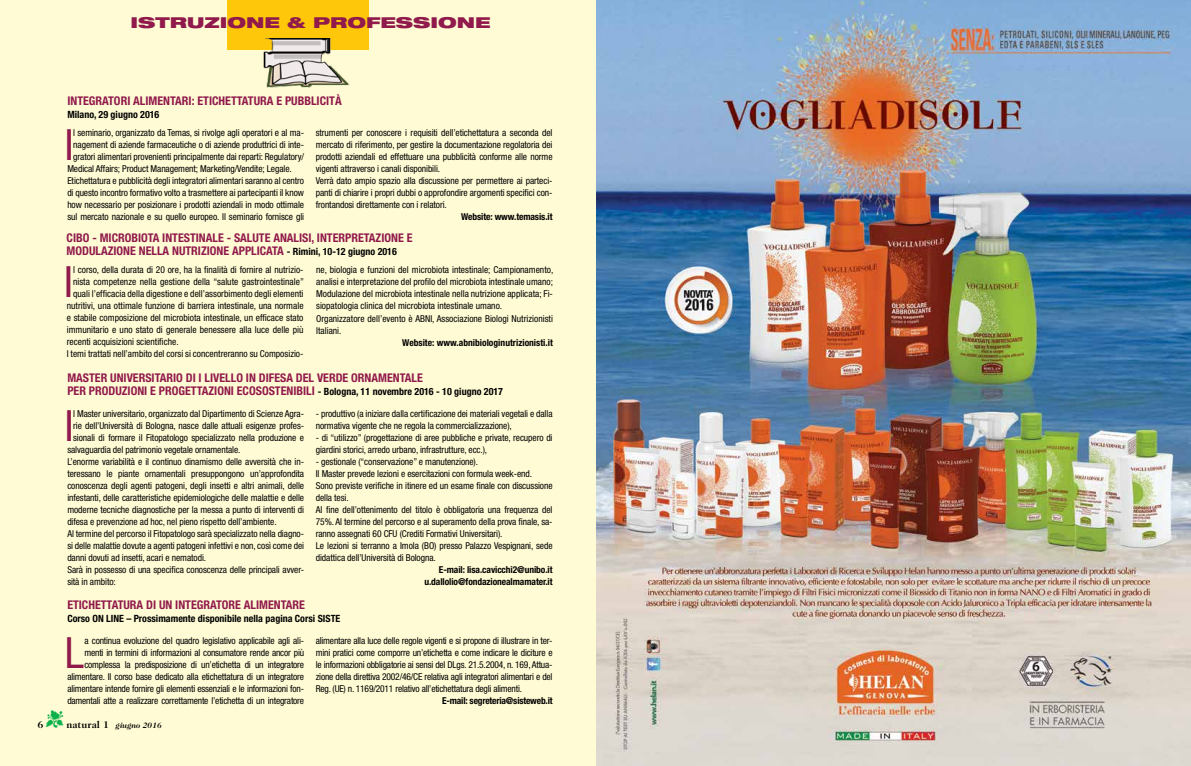
<style>
.page{position:relative;width:1191px;height:766px;background:#fff}
.page>*{position:absolute;margin:0;border:0;box-sizing:border-box;transform-origin:0 0}
.t1{font:condensed 43.1px "Helvetica Neue";color:#911a4c}
.t2{font:900 expanded 15px "Helvetica Neue LT Std";color:#911a4c;scale:1.2 1}
.t3{font:700 condensed 12px/13px "Helvetica Neue";color:#911a4c}
.t4{font:700 condensed 10px "Helvetica Neue";color:#000}
.t5{font:700 10px "Caslon 224 IT Cby BT";color:#000}
.t6{font:condensed 9.5px/12px "Helvetica Neue";letter-spacing:-.01em;color:#000}
.t7{font:700 condensed 9.5px/12px "Helvetica Neue";letter-spacing:-.01em;color:#000;text-align:right}
.t8{font:italic 700 8px "Caslon 224 IT Cby BT";color:#000}
.s1{font-size:10px;color:#000}
.s2{color:#0db14b}
.s3{font-style:normal;font-size:10px}
</style>
<div class="page">
<div style="left:0;top:0;width:595px;height:765px;background:#fffcd5"></div>
<div style="left:227px;top:0;width:142px;height:50px;background:#ffc709"></div>
<img style="left:263px;top:38px;width:87px;height:50px">
<img style="left:596px;top:0;width:595px;height:765px">
<h2 class="t2" style="left:130px;top:13px;width:302px">ISTRUZIONE &amp; PROFESSIONE</h2>
<p class="t3" style="left:67px;top:94px;width:276px">INTEGRATORI ALIMENTARI: ETICHETTATURA E PUBBLICITÀ</p>
<p class="t4" style="left:67px;top:109px;width:94px">Milano, 29 giugno 2016</p>
<h1 class="t1" style="left:65px;top:120px;width:10px">I</h1>
<p class="t6" style="left:73px;top:127px;width:232px">l seminario, organizzato da Temas, si rivolge agli operatori e al ma-</p>
<p class="t6" style="left:73px;top:139px;width:232px">nagement di aziende farmaceutiche o di aziende produttrici di inte-</p>
<p class="t6" style="left:73px;top:151px;width:232px">gratori alimentari provenienti principalmente dai reparti: Regulatory/</p>
<p class="t6" style="left:67px;top:163px;width:226px">Medical Affairs; Product Management; Marketing/Vendite; Legale.</p>
<p class="t6" style="left:67px;top:175px;width:238px">Etichettatura e pubblicità degli integratori alimentari saranno al centro</p>
<p class="t6" style="left:67px;top:187px;width:238px">di questo incontro formativo volto a trasmettere ai partecipanti il know</p>
<p class="t6" style="left:67px;top:199px;width:238px">how necessario per posizionare i prodotti aziendali in modo ottimale</p>
<p class="t6" style="left:67px;top:211px;width:238px">sul mercato nazionale e su quello europeo. Il seminario fornisce gli</p>
<p class="t6" style="left:316px;top:127px;width:238px">strumenti per conoscere i requisiti dell’etichettatura a seconda del mercato di riferimento, per gestire la documentazione regolatoria dei prodotti aziendali ed effettuare una pubblicità conforme alle norme vigenti attraverso i canali disponibili.<br>Verrà dato ampio spazio alla discussione per permettere ai parteci&shy;panti di chiarire i propri dubbi o approfondire argomenti specifici con&shy;frontandosi direttamente con i relatori.</p>
<p class="t7" style="left:461px;top:211px;width:93px">Website: www.temasis.it</p>
<p class="t3" style="left:67px;top:231px;width:347px">CIBO - MICROBIOTA INTESTINALE - SALUTE ANALISI, INTERPRETAZIONE E<br>MODULAZIONE NELLA NUTRIZIONE APPLICATA <span class="s1">- Rimini, 10-12 giugno 2016</span></p>
<p class="t6" style="left:316px;top:264px;width:239px">ne, biologia e funzioni del microbiota intestinale; Campionamento, analisi e interpretazione del profilo del microbiota intestinale umano; Modulazione del microbiota intestinale nella nutrizione applicata; Fi&shy;siopatologia clinica del microbiota intestinale umano.<br>Organizzatore dell’evento è ABNI, Associazione Biologi Nutrizionisti Italiani.</p>
<p class="t7" style="left:402px;top:336px;width:152px">Website: www.abnibiologinutrizionisti.it</p>
<h1 class="t1" style="left:64px;top:257px;width:10px">I</h1>
<p class="t6" style="left:73px;top:263px;width:232px">l corso, della durata di 20 ore, ha la finalità di fornire al nutrizio-</p>
<p class="t6" style="left:73px;top:275px;width:232px">nista competenze nella gestione della “salute gastrointestinale”</p>
<p class="t6" style="left:73px;top:287px;width:232px">quali l’efficacia della digestione e dell’assorbimento degli elementi</p>
<p class="t6" style="left:67px;top:299px;width:238px">nutritivi, una ottimale funzione di barriera intestinale, una normale</p>
<p class="t6" style="left:67px;top:311px;width:238px">e stabile composizione del microbiota intestinale, un efficace stato</p>
<p class="t6" style="left:67px;top:323px;width:238px">immunitario e uno stato di generale benessere alla luce delle più</p>
<p class="t6" style="left:67px;top:335px;width:113px">recenti acquisizioni scientifiche.</p>
<p class="t6" style="left:67px;top:347px;width:238px">I temi trattati nell’ambito del corsi si concentreranno su Composizio-</p>
<p class="t3" style="left:67px;top:371px;width:437px;text-indent:179px">in DIFESA DEL VERDE ORNAMENTALE<br>PER PRODUZIONI E PROGETTAZIONI ECOSOSTENIBILI <span class="s1">- Bologna, 11 novembre 2016 - 10 giugno 2017</span></p>
<p class="t3" style="left:67px;top:371px;width:29px">Master</p>
<p class="t3" style="left:110px;top:371px;width:48px">Universitario</p>
<p class="t3" style="left:186px;top:371px;width:41px">di I livello</p>
<h1 class="t1" style="left:65px;top:400px;width:10px">I</h1>
<p class="t6" style="left:73px;top:407px;width:232px">l Master universitario, organizzato dal Dipartimento di Scienze Agra-</p>
<p class="t6" style="left:73px;top:419px;width:232px">rie dell’Università di Bologna, nasce dalle attuali esigenze profes-</p>
<p class="t6" style="left:73px;top:431px;width:232px">sionali di formare il Fitopatologo specializzato nella produzione e</p>
<p class="t6" style="left:67px;top:443px;width:175px">salvaguardia del patrimonio vegetale ornamentale.</p>
<p class="t6" style="left:67px;top:455px;width:238px">L’enorme variabilità e il continuo dinamismo delle avversità che in-</p>
<p class="t6" style="left:67px;top:467px;width:238px">teressano le piante ornamentali presuppongono un’approfondita</p>
<p class="t6" style="left:67px;top:479px;width:238px">conoscenza degli agenti patogeni, degli insetti e altri animali, delle</p>
<p class="t6" style="left:67px;top:491px;width:238px">infestanti, delle caratteristiche epidemiologiche delle malattie e delle</p>
<p class="t6" style="left:67px;top:503px;width:238px">moderne tecniche diagnostiche per la messa a punto di interventi di</p>
<p class="t6" style="left:67px;top:515px;width:211px">difesa e prevenzione ad hoc, nel pieno rispetto dell’ambiente.</p>
<p class="t6" style="left:67px;top:527px;width:238px">Al termine del percorso il Fitopatologo sarà specializzato nella diagno-</p>
<p class="t6" style="left:67px;top:539px;width:238px">si delle malattie dovute a agenti patogeni infettivi e non, così come dei</p>
<p class="t6" style="left:67px;top:551px;width:140px">danni dovuti ad insetti, acari e nematodi.</p>
<p class="t6" style="left:67px;top:563px;width:238px">Sarà in possesso di una specifica conoscenza delle principali avver-</p>
<p class="t6" style="left:67px;top:575px;width:50px">sità in ambito:</p>
<p class="t6" style="left:316px;top:407px;width:238px">- produttivo (a iniziare dalla certificazione dei materiali vegetali e dalla normativa vigente che ne regola la commercializzazione),</p>
<p class="t6" style="left:316px;top:431px;width:238px">- di “utilizzo” (progettazione di aree pubbliche e private, recupero di giardini storici, arredo urbano, infrastrutture, ecc.),</p>
<p class="t6" style="left:316px;top:455px;width:238px">- gestionale (“conservazione” e manutenzione).<br>Il Master prevede lezioni e esercitazioni con formula week-end.<br>Sono previste verifiche in itinere ed un esame finale con discussione della tesi.<br>Al fine dell’ottenimento del titolo è obbligatoria una frequenza del 75%. Al termine del percorso e al superamento della prova finale, sa&shy;ranno assegnati 60 CFU (Crediti Formativi Universitari).<br>Le lezioni si terranno a Imola (BO) presso Palazzo Vespignani, sede didattica dell’Università di Bologna.</p>
<p class="t7" style="left:424px;top:563px;width:130px">E-mail: lisa.cavicchi2@unibo.it u.dallolio@fondazionealmamater.it</p>
<p class="t3" style="left:67px;top:598px;width:13px">Etichettatura</p>
<p class="t3" style="left:146px;top:598px;width:36px">diun integratore</p>
<p class="t3" style="left:244px;top:598px;width:8px">alimentare</p>
<p class="t4" style="left:67px;top:612px;width:274px">Corso ON LINE – Prossimamente disponibile nella pagina Corsi SISTE</p>
<h1 class="t1" style="left:65px;top:627px;width:21px">L</h1>
<p class="t6" style="left:67px;top:634px;width:238px;text-align:right">a continua evoluzione del quadro legislativo applicabile agli ali&shy;menti in termini di informazioni al consumatore rende ancor più complessa la predisposizione di un’etichetta di un integratore alimentare. Il corso base dedicato alla etichettatura di un integratore alimentare intende fornire gli elementi essenziali e le informazioni fon&shy;damentali atte a realizzare correttamente l’etichetta di un integratore</p>
<p class="t6" style="left:316px;top:634px;width:238px;text-align:justify">alimentare alla luce delle regole vigenti e si propone di illustrare in ter&shy;mini pratici come comporre un’etichetta e come indicare le diciture e le informazioni obbligatorie ai sensi del DLgs. 21.5.2004, n. 169, Attua&shy;zione della direttiva 2002/46/CE relativa agli integratori alimentari e del Reg. (UE) n. 1169/2011 relativo all’etichettatura degli alimenti.</p>
<p class="t7" style="left:442px;top:694px;width:112px">E-mail: segreteria@sisteweb.it</p>
<p class="t5" style="left:37px;top:717px;width:7px">6</p>
<p class="t8" style="left:46px;top:719px;width:117px"><span class="s2">▼</span> <span class="s3">natural 1</span> giugno 2016</p>
</div>
